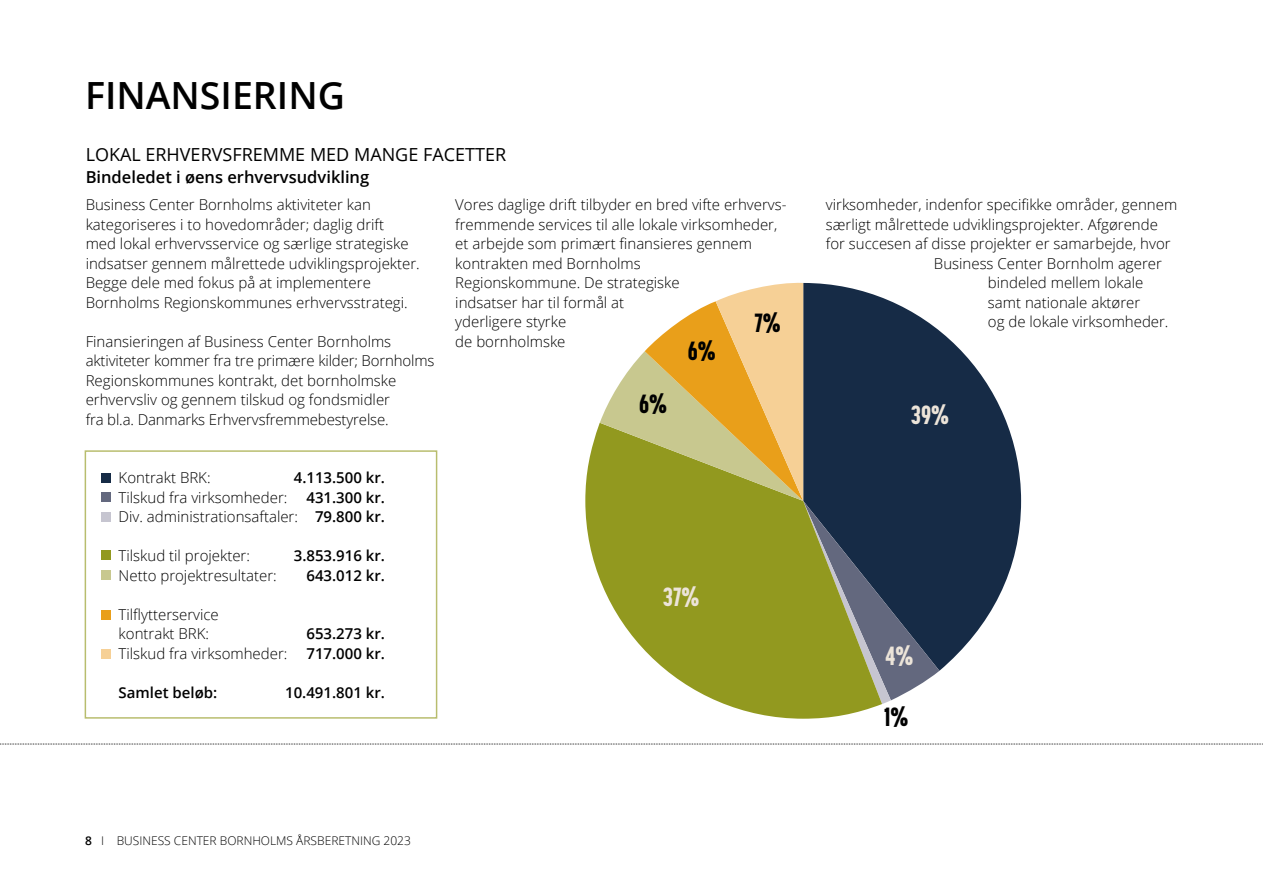
<style>
.page{position:relative;width:1263px;height:893px;background:#fff}
.page>*{position:absolute;margin:0;border:0;box-sizing:border-box;transform-origin:0 0}
.t1{font:600 37.5px "Open Sans";color:#000}
.t2{font:800 26.1px "Korolev Compressed";color:#ece4d9}
.t3{font:800 26.1px "Korolev Compressed";color:#000}
.t4{font:18px "Open Sans";color:#000}
.t5{font:600 16.5px "Open Sans";color:#000}
.t6{font:300 15px/19.5px "Open Sans";color:#000}
.t7{font:600 15px "Open Sans";color:#000}
.t8{font:300 12px "Open Sans";color:#000}
.s1{font-weight:600}
</style>
<div class="page">
<div style="left:101px;top:474px;width:10px;height:9px;background:#162b46"></div>
<div style="left:101px;top:649px;width:10px;height:9px;background:#f6d096"></div>
<div style="left:101px;top:492px;width:10px;height:10px;background:#63687e"></div>
<div style="left:101px;top:512px;width:10px;height:10px;background:#c6c5d0"></div>
<div style="left:101px;top:550px;width:10px;height:10px;background:#92991f"></div>
<div style="left:101px;top:570px;width:10px;height:10px;background:#c8c88f"></div>
<div style="left:101px;top:610px;width:10px;height:10px;background:#e99f1a"></div>
<svg style="left:939px;top:330px;width:82px;height:341px;fill:#162b46"></svg>
<svg style="left:585px;top:423px;width:297px;height:296px"></svg>
<svg style="left:600px;top:282px;width:339px;height:422px;background:#8b8c58"></svg>
<svg style="left:0;top:744px;width:1263px;height:1px"></svg>
<h1 class="t1" style="left:85px;top:70px;width:261px">FINANSIERING</h1>
<p class="t4" style="left:86px;top:142px;width:422px">LOKAL ERHVERVSFREMME MED MANGE FACETTER</p>
<p class="t5" style="left:86px;top:166px;width:285px">Bindeledet i øens erhvervsudvikling</p>
<p class="t6" style="left:86px;top:194px;width:336px">Business Center Bornholms aktiviteter kan kategoriseres i to hovedområder; daglig drift<br>med lokal erhvervsservice og særlige strategiske indsatser gennem målrettede udviklingsprojekter.<br>Begge dele med fokus på at implementere Bornholms Regionskommunes erhvervsstrategi.</p>
<p class="t6" style="left:86px;top:331px;width:350px">Finansieringen af Business Center Bornholms aktiviteter kommer fra tre primære kilder; Bornholms Regionskommunes kontrakt, det bornholmske erhvervsliv og gennem tilskud og fondsmidler<br>fra bl.a. Danmarks Erhvervsfremmebestyrelse.</p>
<p class="t6" style="left:455px;top:194px;width:333px">Vores daglige drift tilbyder en bred vifte erhvervs&shy;fremmende services til alle lokale virksomheder, et arbejde som primært finansieres gennem kontrakten med Bornholms<br>Regionskommune. De strategiske<br>indsatser har til formål at<br>yderligere styrke<br>de bornholmske</p>
<p class="t6" style="left:826px;top:194px;width:353px">virksomheder, indenfor specifikke områder, gennem</p>
<p class="t6" style="left:826px;top:214px;width:334px">særligt målrettede udviklingsprojekter. Afgørende</p>
<p class="t6" style="left:826px;top:233px;width:346px">for succesen af disse projekter er samarbejde, hvor</p>
<p class="t6" style="left:934px;top:253px;width:229px">Business Center Bornholm agerer</p>
<p class="t6" style="left:988px;top:272px;width:157px">bindeled mellem lokale</p>
<p class="t6" style="left:988px;top:292px;width:154px">samt nationale aktører</p>
<p class="t6" style="left:988px;top:311px;width:182px">og de lokale virksomheder.</p>
<h2 class="t3" style="left:754px;top:307px;width:28px">7%</h2>
<h2 class="t3" style="left:688px;top:336px;width:29px">6%</h2>
<h2 class="t3" style="left:639px;top:388px;width:29px">6%</h2>
<h2 class="t2" style="left:911px;top:399px;width:39px">39%</h2>
<p class="t6" style="left:119px;top:467px;width:93px">Kontrakt BRK:</p>
<p class="t7" style="left:294px;top:467px;width:93px">4.113.500 kr.</p>
<p class="t6" style="left:119px;top:487px;width:170px">Tilskud fra virksomheder:</p>
<p class="t6" style="left:119px;top:487px;width:268px;text-align:right"><span class="s1">431.300 kr.<br></span>Div. administrationsaftaler: <span class="s1">79.800 kr.</span></p>
<p class="t6" style="left:119px;top:545px;width:133px">Tilskud til projekter:</p>
<p class="t7" style="left:294px;top:545px;width:93px">3.853.916 kr.</p>
<p class="t6" style="left:119px;top:565px;width:160px">Netto projektresultater:</p>
<p class="t7" style="left:306px;top:565px;width:80px">643.012 kr.</p>
<p class="t6" style="left:119px;top:604px;width:102px">Tilflytterservice kontrakt BRK:</p>
<p class="t7" style="left:306px;top:623px;width:80px">653.273 kr.</p>
<p class="t6" style="left:119px;top:643px;width:170px">Tilskud fra virksomheder:</p>
<p class="t7" style="left:306px;top:643px;width:80px">717.000 kr.</p>
<p class="t7" style="left:119px;top:682px;width:100px">Samlet beløb:</p>
<p class="t7" style="left:285px;top:682px;width:101px">10.491.801 kr.</p>
<p class="t8" style="left:85px;top:833px;width:327px"><span class="s1">8</span> I BUSINESS CENTER BORNHOLMS ÅRSBERETNING 2023</p>
<h2 class="t2" style="left:663px;top:582px;width:38px">37%</h2>
<h2 class="t2" style="left:885px;top:640px;width:29px">4%</h2>
<h2 class="t3" style="left:884px;top:702px;width:26px">1%</h2>
</div>
